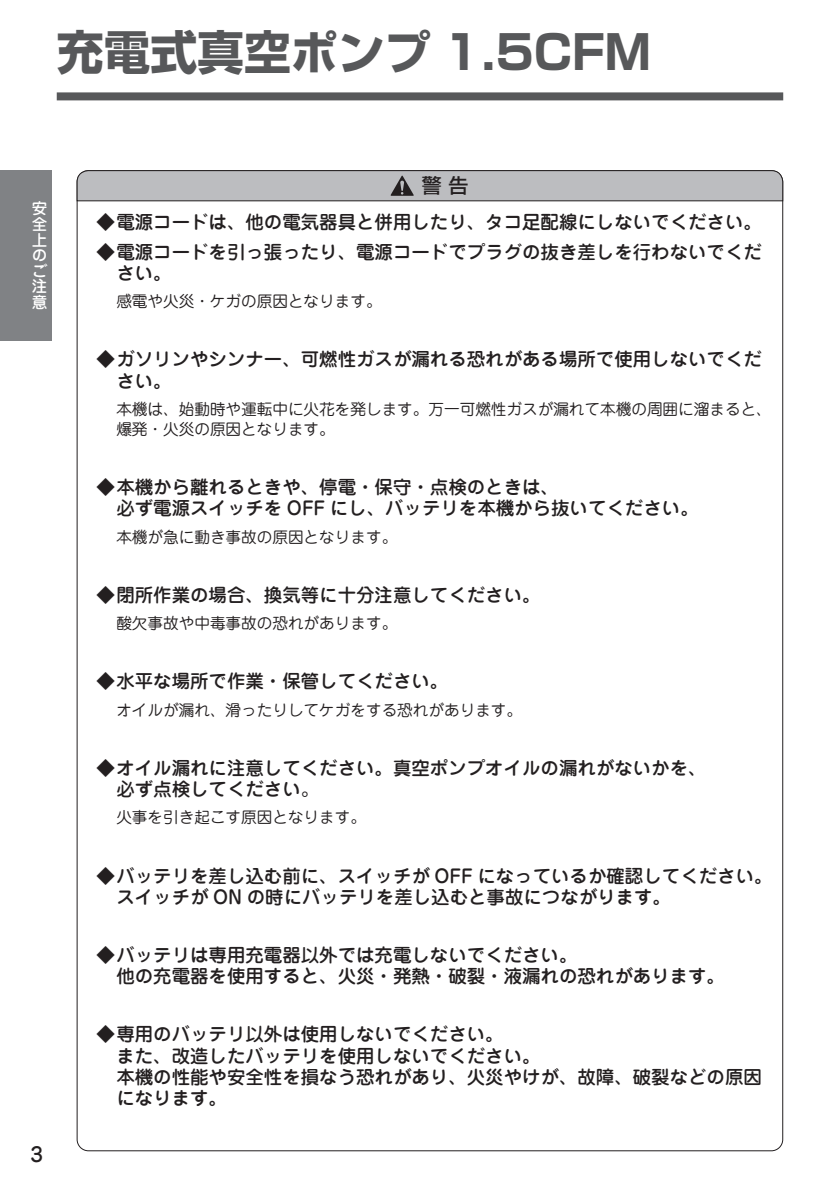
<style>
.page{position:relative;width:840px;height:1191px;background:#fff}
.page>*{position:absolute;margin:0;border:0;box-sizing:border-box;transform-origin:0 0}
.t1{font:700 46.8px "Shin Go Pro";color:#57585a}
.t2{font:500 19.8px "Shin Go Pro";color:#231f20}
.t3{font:500 19.8px "Jun 34 Pro";color:#231f20}
.t4{font:500 18.4px/21.2px "Jun 34 Pro";color:#231f20}
.t5{font:15.6px/19.8px "Jun 201 Pro";color:#231f20}
.t6{font:500 15.6px/15.6px "Jun 34 Pro";color:#fff;text-align:justify}
.s1{font-family:"Jun 201 Pro";font-weight:400}
</style>
<div class="page">
<div style="left:57px;top:92px;width:725px;height:8px;background:#57585a"></div>
<div style="left:0;top:170px;width:51px;height:170px;background:#808285"></div>
<svg style="left:76px;top:170px;width:707px;height:32px;background:#b1b2b5"></svg>
<h1 class="t1" style="left:57px;top:15px;width:595px">充電式真空ポンプ 1.5CFM</h1>
<p class="t2" style="left:421px;top:169px;width:48px">警 告</p>
<p class="t6" style="left:32px;top:199px;width:17px">安全上のご注意</p>
<p class="t4" style="left:96px;top:209px;width:666px">◆電源コードは、他の電気器具と併用したり、タコ足配線にしないでください。</p>
<p class="t4" style="left:116px;top:239px;width:646px;text-indent:-20px">◆電源コードを引っ張ったり、電源コードでプラグの抜き差しを行わないでください。</p>
<p class="t5" style="left:116px;top:290px;width:267px">感電や火災・ケガの原因となります。</p>
<p class="t4" style="left:116px;top:347px;width:646px;text-indent:-20px">◆ガソリンやシンナー、可燃性ガスが漏れる恐れがある場所で使用しないでください。</p>
<p class="t5" style="left:116px;top:397px;width:656px">本機は、始動時や運転中に火花を発します。万一可燃性ガスが漏れて本機の周囲に溜まると、爆発・火災の原因となります。</p>
<p class="t4" style="left:116px;top:474px;width:583px;text-indent:-20px">◆本機から離れるときや、停電・保守・点検のときは、<br>必ず電源スイッチを OFF にし、バッテリを本機から抜いてください。</p>
<p class="t5" style="left:116px;top:525px;width:282px">本機が急に動き事故の原因となります。</p>
<p class="t4" style="left:96px;top:582px;width:445px">◆閉所作業の場合、換気等に十分注意してください。</p>
<p class="t5" style="left:116px;top:611px;width:282px">酸欠事故や中毒事故の恐れがあります。</p>
<p class="t4" style="left:96px;top:669px;width:353px">◆水平な場所で作業・保管してください。</p>
<p class="t5" style="left:116px;top:698px;width:407px">オイルが漏れ、滑ったりしてケガをする恐れがあります。</p>
<p class="t4" style="left:116px;top:755px;width:591px;text-indent:-20px">◆オイル漏れに注意してください。真空ポンプオイルの漏れがないかを、必ず点検してください<span class="s1">。</span></p>
<p class="t5" style="left:116px;top:806px;width:251px">火事を引き起こす原因となります。</p>
<p class="t4" style="left:116px;top:863px;width:657px;text-indent:-20px">◆バッテリを差し込む前に、スイッチが OFF になっているか確認してください。スイッチが ON の時にバッテリを差し込むと事故につながります。</p>
<p class="t4" style="left:116px;top:942px;width:610px;text-indent:-20px">◆バッテリは専用充電器以外では充電しないでください。<br>他の充電器を使用すると、火災・発熱・破裂・液漏れの恐れがあります。</p>
<p class="t3" style="left:31px;top:1138px;width:14px">3</p>
<p class="t4" style="left:116px;top:1022px;width:646px;text-indent:-20px">◆専用のバッテリ以外は使用しないでください。<br>また、改造したバッテリを使用しないでください。<br>本機の性能や安全性を損なう恐れがあり、火災やけが、故障、破裂などの原因になります。</p>
</div>
